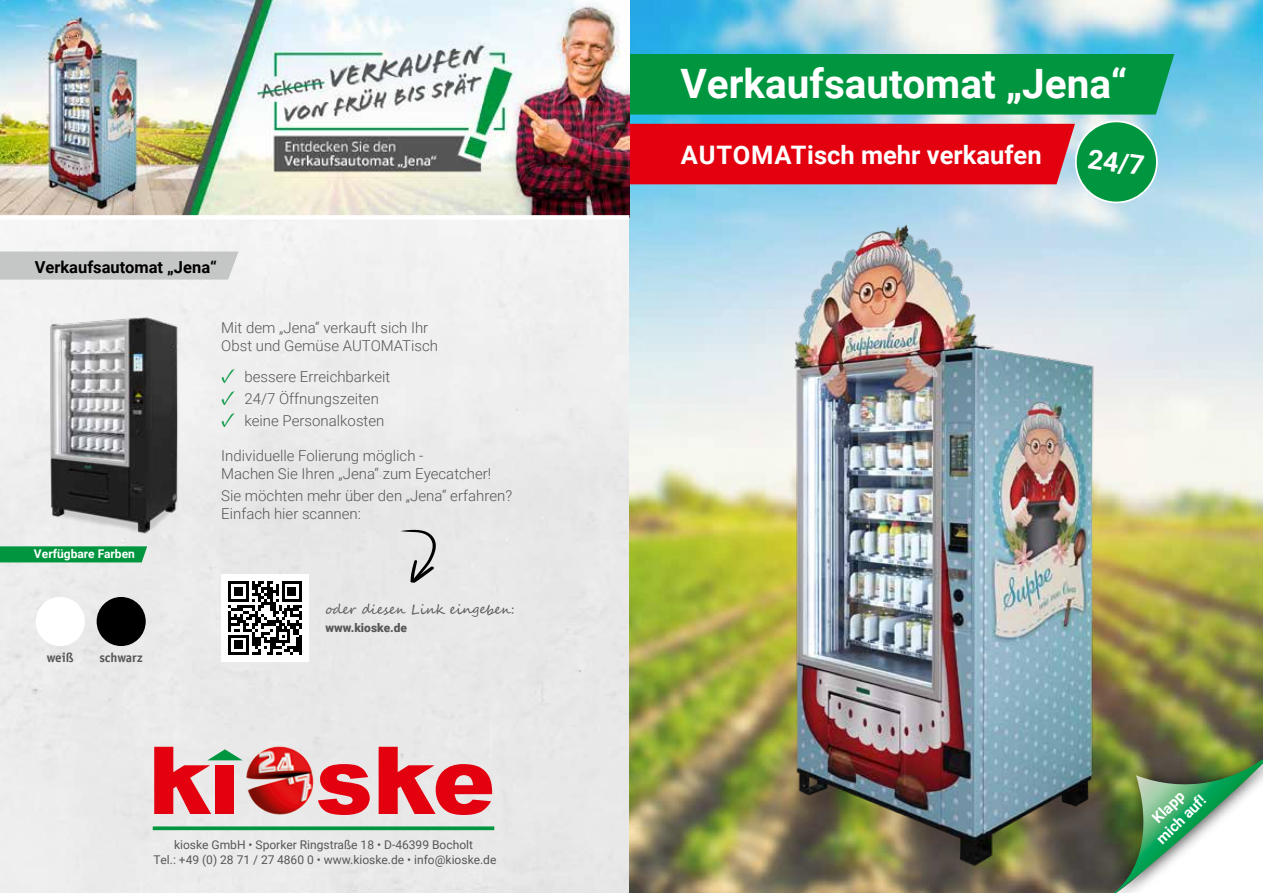
<style>
.page{position:relative;width:1263px;height:893px;background:#fff}
.page>*{position:absolute;margin:0;border:0;box-sizing:border-box;transform-origin:0 0}
.t1{font:700 40.5px "Roboto";color:#fff}
.t2{font:700 27px "Roboto";color:#fff}
.t3{font:700 25.5px "Roboto";color:#fff}
.t4{font:20.7px/22.4px "Minion Pro";color:#00963f;text-align:justify}
.t5{font:700 16.5px "Roboto";color:#000}
.t6{font:300 15px/18px "Roboto";color:#565656}
.t7{font:700 15px/18px "Roboto";color:#fff;text-align:center}
.t8{font:13.2px "Segoe Script";color:#565656}
.t9{font:13.2px "Officina Sans Bold ITC";color:#565656}
.t10{font:12px/14.4px "Roboto";color:#565656;text-align:center}
.t11{font:700 12px "Roboto";color:#fff}
.t12{font:900 12px "Roboto";color:#565656}
</style>
<div class="page">
<div style="left:0;top:220px;width:629px;height:673px;background:#eaeaea"></div>
<img style="left:629px;top:0;width:634px;height:893px">
<img style="left:717px;top:205px;width:434px;height:676px">
<img style="left:25px;top:302px;width:175px;height:238px">
<div style="left:221px;top:574px;width:88px;height:88px;background:#fff"></div>
<svg style="left:228px;top:581px;width:74px;height:74px"></svg>
<svg style="left:399px;top:530px;width:37px;height:53px;background:#bebebe"></svg>
<div style="left:0;top:252px;width:239px;height:28px;background:#c5c6c6"></div>
<svg style="left:0;top:546px;width:147px;height:16px;background:#099945"></svg>
<div style="left:36px;top:597px;width:49px;height:49px;background:#fff;border-radius:50%"></div>
<div style="left:97px;top:597px;width:49px;height:49px;background:#000;border-radius:50%"></div>
<svg style="left:629px;top:54px;width:545px;height:151px;background:#6b7356"></svg>
<img style="left:0;top:0;width:629px;height:215px">
<div style="left:1089px;top:739px;width:174px;height:154px;background:#000;opacity:.75"></div>
<svg style="left:1098px;top:745px;width:165px;height:148px"></svg>
<svg style="left:154px;top:747px;width:89px;height:67px;background:#dd7a7d"></svg>
<div style="left:216px;top:765px;width:18px;height:49px;background:#e3000f"></div>
<svg style="left:318px;top:764px;width:52px;height:51px;background:#e4505a"></svg>
<svg style="left:379px;top:747px;width:113px;height:68px;background:#e56870"></svg>
<img style="left:245px;top:744px;width:70px;height:72px">
<svg style="left:153px;top:826px;width:341px;height:4px"></svg>
<p class="t5" style="left:35px;top:256px;width:184px">Verkaufsautomat „Jena“</p>
<p class="t6" style="left:221px;top:318px;width:218px">Mit dem „Jena“ verkauft sich Ihr<br>Obst und Gemüse AUTOMATisch</p>
<h3 class="t4" style="left:221px;top:364px;width:16px">✓ ✓ ✓</h3>
<p class="t6" style="left:244px;top:365px;width:147px;line-height:22.2px">bessere Erreichbarkeit<br>24/7 Öffnungszeiten keine Personalkosten</p>
<p class="t11" style="left:34px;top:545px;width:102px">Verfügbare Farben</p>
<p class="t9" style="left:47px;top:649px;width:29px">weiß</p>
<p class="t9" style="left:99px;top:649px;width:45px">schwarz</p>
<p class="t6" style="left:221px;top:446px;width:272px">Individuelle Folierung möglich -<br>Machen Sie Ihren „Jena“ zum Eyecatcher!</p>
<p class="t6" style="left:221px;top:486px;width:292px">Sie möchten mehr über den „Jena“ erfahren?<br>Einfach hier scannen:</p>
<p class="t8" style="left:325px;top:599px;width:191px">oder diesen Link eingeben:</p>
<p class="t12" style="left:325px;top:620px;width:83px">www.kioske.de</p>
<p class="t10" style="left:153px;top:837px;width:345px">kioske GmbH • Sporker Ringstraße 18 • D-46399 Bocholt<br>Tel.: +49 (0) 28 71 / 27 4860 0 • www.kioske.de • info@kioske.de</p>
<h1 class="t1" style="left:680px;top:55px;width:448px">Verkaufsautomat „Jena“</h1>
<h3 class="t3" style="left:681px;top:137px;width:362px">AUTOMATisch mehr verkaufen</h3>
<h2 class="t2" style="left:1091px;top:139px;width:58px;rotate:8deg">24/7</h2>
<p class="t7" style="left:1139px;top:822px;width:64px;rotate:-45deg">Klapp mich auf!</p>
</div>
